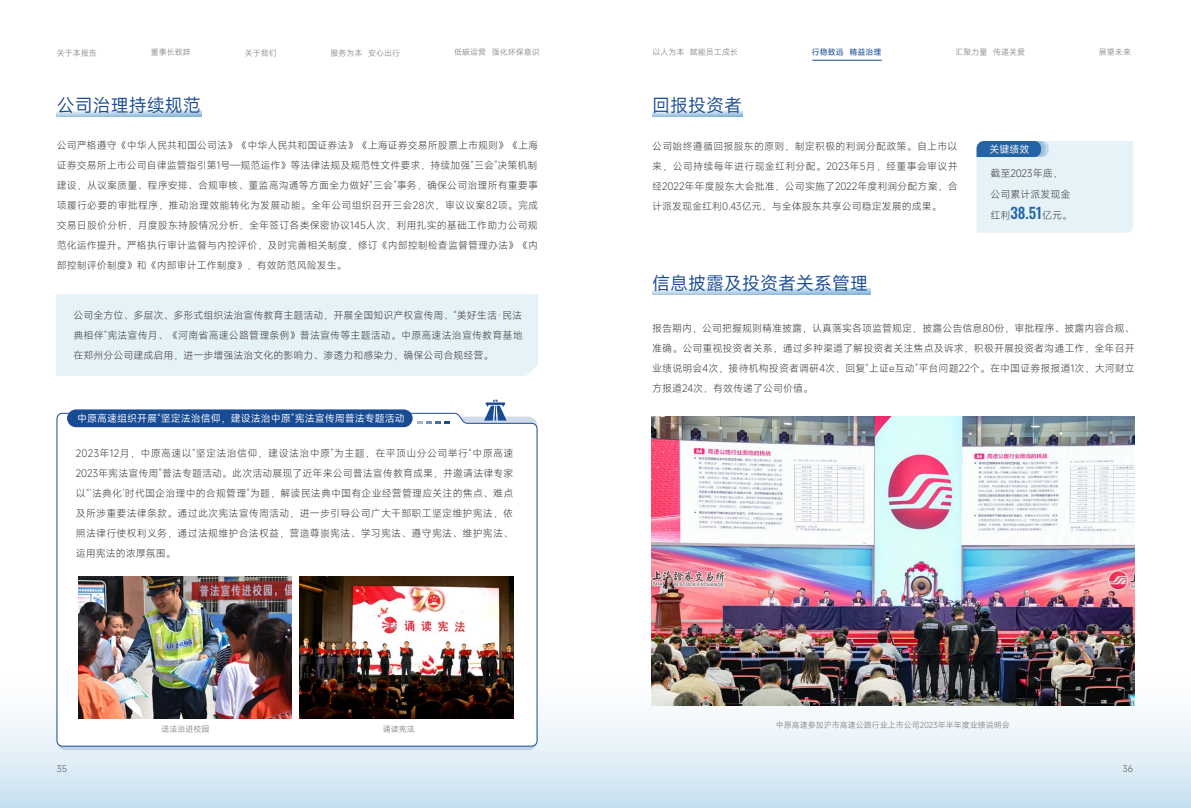
<style>
.page{position:relative;width:1191px;height:808px;background:#fff}
.page>*{position:absolute;margin:0;border:0;box-sizing:border-box;transform-origin:0 0}
.t1{font:18px "Mi Sans";color:#184b93}
.t2{font:300 10px/20px "Mi Sans";color:#3d3b3a;text-align:justify}
.t3{font:10px "Mi Sans";color:#fff}
.t4{font:9px "Mi Sans";color:#737276}
.t5{font:300 8px "Mi Sans";color:#737276}
.t6{font:8px "Mi Sans";color:#8a8c8f}
.t7{font:8px "Mi Sans";color:#174b93}
.s1{font-family:"Oswald";font-weight:400;font-size:15px;color:#2464a6}
</style>
<div class="page">
<div style="left:0;top:663px;width:1191px;height:145px;background:linear-gradient(to bottom,#fff,#cbe3f2)"></div>
<svg style="left:57px;top:413px;width:480px;height:333px"></svg>
<svg style="left:417px;top:421px;width:33px;height:2px"></svg>
<div style="left:67px;top:409px;width:345px;height:18px;background:#174b93;border-radius:9px"></div>
<svg style="left:484px;top:400px;width:22px;height:21px"></svg>
<img style="left:78px;top:577px;width:214px;height:141px">
<img style="left:300px;top:577px;width:213px;height:141px">
<div style="left:56px;top:294px;width:482px;height:82px;background:#e5f2f8"></div>
<svg style="left:976px;top:141px;width:157px;height:92px;background:#d7e7f2"></svg>
<img style="left:651px;top:416px;width:484px;height:290px">
<svg style="left:57px;top:110px;width:144px;height:6px"></svg>
<svg style="left:652px;top:110px;width:91px;height:6px"></svg>
<svg style="left:652px;top:288px;width:218px;height:6px"></svg>
<hr style="left:812px;top:60px;width:70px;height:1px;background:#174b93">
<p class="t5" style="left:57px;top:47px;width:42px">关于本报告</p>
<p class="t5" style="left:151px;top:47px;width:41px">董事长致辞</p>
<p class="t5" style="left:245px;top:47px;width:33px">关于我们</p>
<p class="t5" style="left:330px;top:47px;width:71px">服务为本 安心出行</p>
<p class="t5" style="left:454px;top:47px;width:87px">低碳运营 强化环保意识</p>
<p class="t5" style="left:652px;top:47px;width:87px">以人为本 赋能员工成长</p>
<p class="t7" style="left:812px;top:47px;width:71px">行稳致远 精益治理</p>
<p class="t5" style="left:955px;top:47px;width:71px">汇聚力量 传递关爱</p>
<p class="t5" style="left:1099px;top:47px;width:33px">展望未来</p>
<h1 class="t1" style="left:57px;top:93px;width:145px">公司治理持续规范</h1>
<h1 class="t1" style="left:652px;top:93px;width:91px">回报投资者</h1>
<p class="t2" style="left:57px;top:135px;width:483px">公司严格遵守《中华人民共和国公司法》《中华人民共和国证券法》《上海证券交易所股票上市规则》《上海证券交易所上市公司自律监管指引第1号—规范运作》等法律法规及规范性文件要求，持续加强“三会”决策机制建设，从议案质量、程序安排、合规审核、董监高沟通等方面全力做好“三会”事务，确保公司治理所有重要事项履行必要的审批程序，推动治理效能转化为发展动能。全年公司组织召开三会28次，审议议案82项。完成交易日股价分析，月度股东持股情况分析，全年签订各类保密协议145人次，利用扎实的基础工作助力公司规范化运作提升。严格执行审计监督与内控评价，及时完善相关制度，修订《内部控制检查监督管理办法》《内部控制评价制度》和《内部审计工作制度》，有效防范风险发生。</p>
<p class="t2" style="left:652px;top:136px;width:307px">公司始终遵循回报股东的原则，制定积极的利润分配政策。自上市以来，公司持续每年进行现金红利分配。2023年5月，经董事会审议并经2022年年度股东大会批准，公司实施了2022年度利润分配方案，合计派发现金红利0.43亿元，与全体股东共享公司稳定发展的成果。</p>
<h1 class="t1" style="left:652px;top:271px;width:217px">信息披露及投资者关系管理</h1>
<p class="t3" style="left:989px;top:143px;width:42px">关键绩效</p>
<p class="t2" style="left:990px;top:162px;width:83px;line-height:21px;text-align:left">截至2023年底，公司累计派发现金红利<span class="s1">38.51</span>亿元。</p>
<p class="t2" style="left:73px;top:305px;width:451px">公司全方位、多层次、多形式组织法治宣传教育主题活动，开展全国知识产权宣传周、“美好生活·民法典相伴”宪法宣传月、《河南省高速公路管理条例》普法宣传等主题活动。中原高速法治宣传教育基地在郑州分公司建成启用，进一步增强法治文化的影响力、渗透力和感染力，确保公司合规经营。</p>
<p class="t3" style="left:77px;top:412px;width:329px">中原高速组织开展“坚定法治信仰，建设法治中原”宪法宣传周普法专题活动</p>
<p class="t2" style="left:76px;top:443px;width:439px">2023年12月，中原高速以“坚定法治信仰，建设法治中原”为主题，在平顶山分公司举行“中原高速2023年宪法宣传周”普法专题活动。此次活动展现了近年来公司普法宣传教育成果，并邀请法律专家以“‘法典化’时代国企治理中的合规管理”为题，解读民法典中国有企业经营管理应关注的焦点、难点及所涉重要法律条款。通过此次宪法宣传周活动，进一步引导公司广大干部职工坚定维护宪法，依照法律行使权利义务，通过法规维护合法权益，营造尊崇宪法、学习宪法、遵守宪法、维护宪法、运用宪法的浓厚氛围。</p>
<p class="t6" style="left:161px;top:723px;width:49px">送法治进校园</p>
<p class="t6" style="left:383px;top:723px;width:33px">诵读宪法</p>
<p class="t2" style="left:652px;top:318px;width:484px">报告期内，公司把握规则精准披露，认真落实各项监管规定，披露公告信息80份，审批程序、披露内容合规、准确。公司重视投资者关系，通过多种渠道了解投资者关注焦点及诉求，积极开展投资者沟通工作，全年召开业绩说明会4次，接待机构投资者调研4次，回复“上证e互动”平台问题22个。在中国证券报报道1次，大河财立方报道24次，有效传递了公司价值。</p>
<p class="t6" style="left:775px;top:719px;width:236px">中原高速参加沪市高速公路行业上市公司2023年半年度业绩说明会</p>
<p class="t4" style="left:56px;top:763px;width:12px">35</p>
<p class="t4" style="left:1122px;top:763px;width:12px">36</p>
</div>
